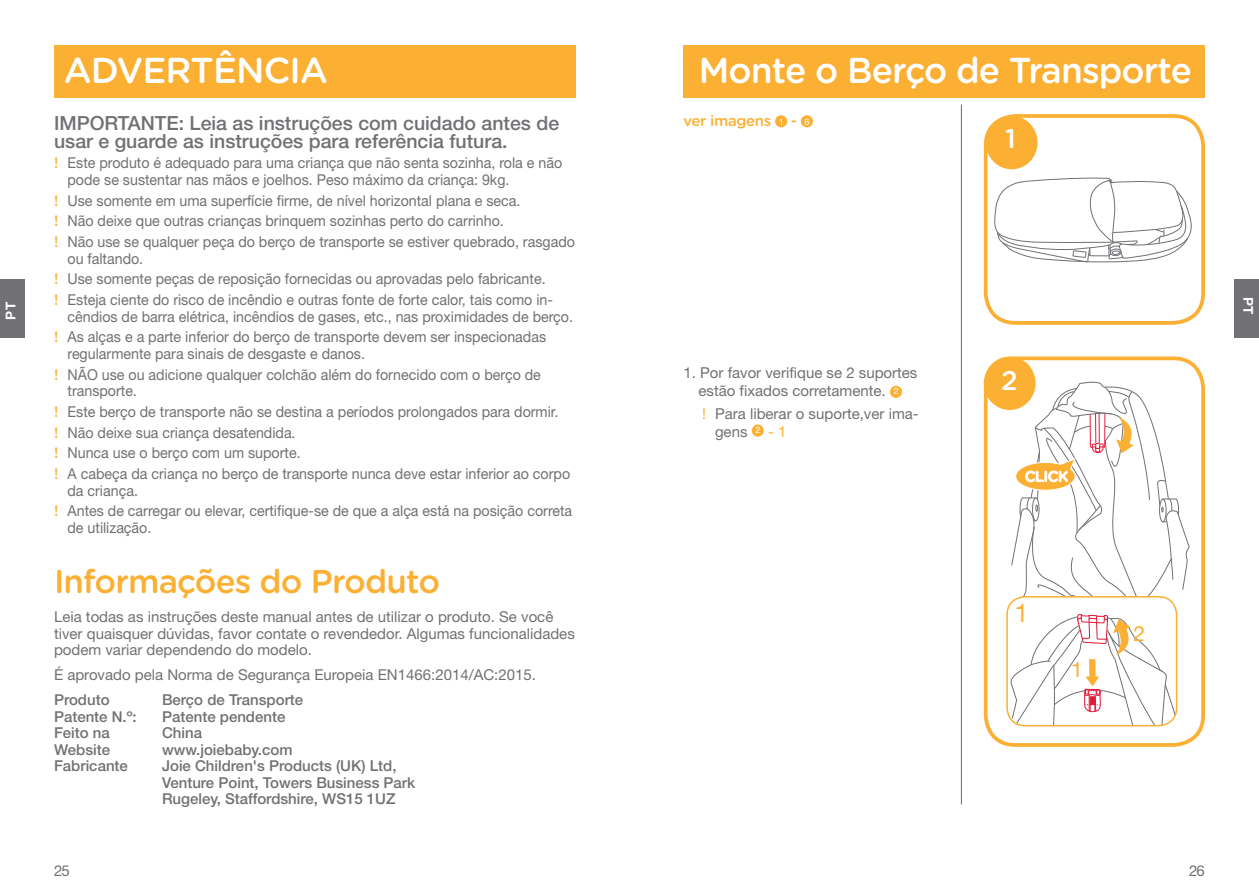
<style>
.page{position:relative;width:1259px;height:893px;background:#fff}
.page>*{position:absolute;margin:0;border:0;box-sizing:border-box;transform-origin:0 0}
.t1{font:500 36px "Gotham Rounded";letter-spacing:-.025em;color:#fff}
.t2{font:500 33px "Gotham Rounded";letter-spacing:-.025em;color:#fbb033}
.t3{font:500 27px "Gotham Rounded";color:#fff}
.t4{font:25.5px "Helvetica Neue LT Std";color:#fbb033}
.t5{font:21px "Helvetica Neue LT Std";color:#fbb033}
.t6{font:500 19.5px/18px "Helvetica Neue LT Std";color:#717074}
.t7{font:15px/20.7px "Helvetica Neue LT Std";color:#717074;scale:.95 1}
.t8{font:15px/18px "Helvetica Neue LT Std";color:#717074}
.t9{font:500 15px/16.5px "Helvetica Neue LT Std";color:#717074}
.t10{font:500 15px "Gotham Rounded";letter-spacing:-.025em;color:#fbb033}
.t11{font:700 13.5px "Helvetica Neue LT Std";color:#fff}
.s1{font-family:"Gotham Rounded";font-weight:500;color:#fbb033}
.s2{font-family:"Helvetica Neue LT Std";font-weight:400;font-size:9px;color:#fff}
.s3{font-size:9px;color:#fff}
.s4{color:#fbb033}
</style>
<div class="page">
<div style="left:890px;top:386px;width:12px;height:12px;background:#fbb033;border-radius:50%"></div>
<svg style="left:751px;top:424px;width:13px;height:13px"></svg>
<div style="left:54px;top:45px;width:521px;height:53px;background:#fbb033"></div>
<div style="left:683px;top:45px;width:522px;height:53px;background:#fbb033"></div>
<svg style="left:994px;top:177px;width:198px;height:86px"></svg>
<div style="left:983px;top:114px;width:222px;height:211px;border:4px solid #fbb033;border-radius:30px"></div>
<div style="left:985px;top:116px;width:52px;height:53px;background:#fbb033;border-radius:50%"></div>
<div style="left:775px;top:115px;width:12px;height:12px;background:#fbb033;border-radius:50%"></div>
<div style="left:801px;top:115px;width:12px;height:12px;background:#fbb033;border-radius:50%"></div>
<hr style="left:961px;top:105px;width:1px;height:699px;background:#717074">
<div style="left:983px;top:356px;width:222px;height:391px;border:4px solid #fbb033;border-radius:30px"></div>
<div style="left:983px;top:356px;width:52px;height:54px;background:#fbb033;border-radius:50%"></div>
<svg style="left:1007px;top:380px;width:183px;height:346px"></svg>
<div style="left:0;top:279px;width:24px;height:58px;background:#717074"></div>
<div style="left:1234px;top:279px;width:25px;height:58px;background:#717074"></div>
<h1 class="t1" style="left:64px;top:44px;width:265px">ADVERTÊNCIA</h1>
<h3 class="t6" style="left:54px;top:113px;width:507px">IMPORTANTE: Leia as instruções com cuidado antes de usar e guarde as instruções para referência futura.</h3>
<p class="t7" style="left:67px;top:154px;width:522px;line-height:16.5px;text-indent:-13px"><span class="s1">!</span> Este produto é adequado para uma criança que não senta sozinha, rola e não pode se sustentar nas mãos e joelhos. Peso máximo da criança: 9kg.</p>
<p class="t7" style="left:54px;top:190px;width:550px"><span class="s1">!</span> Use somente em uma superfície firme, de nível horizontal plana e seca.<br><span class="s1">!</span> Não deixe que outras crianças brinquem sozinhas perto do carrinho.<br><span class="s1">!</span> Não use se qualquer peça do berço de transporte se estiver quebrado, rasgado</p>
<p class="t7" style="left:54px;top:248px;width:527px;text-indent:13px">ou faltando.<br><span class="s1">!</span> Use somente peças de reposição fornecidas ou aprovadas pelo fabricante. <span class="s1">!</span> Esteja ciente do risco de incêndio e outras fonte de forte calor, tais como in-</p>
<p class="t7" style="left:54px;top:306px;width:548px;text-indent:13px">cêndios de barra elétrica, incêndios de gases, etc., nas proximidades de berço. <span class="s1">!</span> As alças e a parte inferior do berço de transporte devem ser inspecionadas</p>
<p class="t7" style="left:54px;top:343px;width:514px;text-indent:13px">regularmente para sinais de desgaste e danos.<br><span class="s1">!</span> NÃO use ou adicione qualquer colchão além do fornecido com o berço de</p>
<p class="t7" style="left:54px;top:380px;width:545px;text-indent:13px">transporte.<br><span class="s1">!</span> Este berço de transporte não se destina a períodos prolongados para dormir.<br><span class="s1">!</span> Não deixe sua criança desatendida.<br><span class="s1">!</span> Nunca use o berço com um suporte.<br><span class="s1">!</span> A cabeça da criança no berço de transporte nunca deve estar inferior ao corpo</p>
<p class="t7" style="left:54px;top:480px;width:547px;text-indent:13px">da criança.<br><span class="s1">!</span> Antes de carregar ou elevar, certifique-se de que a alça está na posição correta</p>
<p class="t7" style="left:67px;top:517px;width:90px">de utilização.</p>
<h2 class="t2" style="left:54px;top:558px;width:387px">Informações do Produto</h2>
<p class="t8" style="left:54px;top:609px;width:522px;line-height:16.5px">Leia todas as instruções deste manual antes de utilizar o produto. Se você tiver quaisquer dúvidas, favor contate o revendedor. Algumas funcionalidades podem variar dependendo do modelo.</p>
<p class="t8" style="left:54px;top:666px;width:483px">É aprovado pela Norma de Segurança Europeia EN1466:2014/AC:2015.</p>
<p class="t9" style="left:54px;top:692px;width:57px">Produto</p>
<p class="t9" style="left:162px;top:692px;width:143px">Berço de Transporte</p>
<p class="t9" style="left:54px;top:708px;width:84px">Patente N.º:</p>
<p class="t9" style="left:162px;top:708px;width:125px">Patente pendente</p>
<p class="t9" style="left:54px;top:725px;width:57px">Feito na</p>
<p class="t9" style="left:162px;top:725px;width:42px">China</p>
<p class="t9" style="left:54px;top:741px;width:58px">Website</p>
<p class="t9" style="left:162px;top:741px;width:132px">www.joiebaby.com</p>
<p class="t9" style="left:54px;top:758px;width:75px">Fabricante</p>
<p class="t9" style="left:162px;top:758px;width:255px">Joie Children's Products (UK) Ltd,<br>Venture Point, Towers Business Park<br>Rugeley, Staffordshire, WS15 1UZ</p>
<h1 class="t1" style="left:699px;top:44px;width:494px">Monte o Berço de Transporte</h1>
<h3 class="t3" style="left:1005px;top:119px;width:12px">1</h3>
<p class="t10" style="left:683px;top:110px;width:127px">ver imagens <span class="s2">1</span> - <span class="s2">6</span></p>
<p class="t11" style="left:2px;top:320px;width:19px;rotate:-90deg">PT</p>
<p class="t11" style="left:1256px;top:297px;width:19px;rotate:90deg">PT</p>
<p class="t8" style="left:683px;top:364px;width:235px;text-align:center">1. Por favor verifique se 2 suportes estão fixados corretamente. <span class="s3">2</span></p>
<p class="t8" style="left:715px;top:404px;width:205px;text-indent:-13px"><span class="s4">!</span> Para liberar o suporte,ver ima&shy;gens <sup>2</sup> <span class="s4">- 1</span></p>
<h3 class="t3" style="left:1001px;top:361px;width:18px">2</h3>
<h3 class="t4" style="left:1014px;top:598px;width:16px">1</h3>
<h3 class="t5" style="left:1133px;top:621px;width:13px">2</h3>
<h3 class="t5" style="left:1071px;top:657px;width:13px">1</h3>
<p class="t8" style="left:54px;top:861px;width:17px">25</p>
<p class="t8" style="left:1189px;top:861px;width:17px">26</p>
</div>
